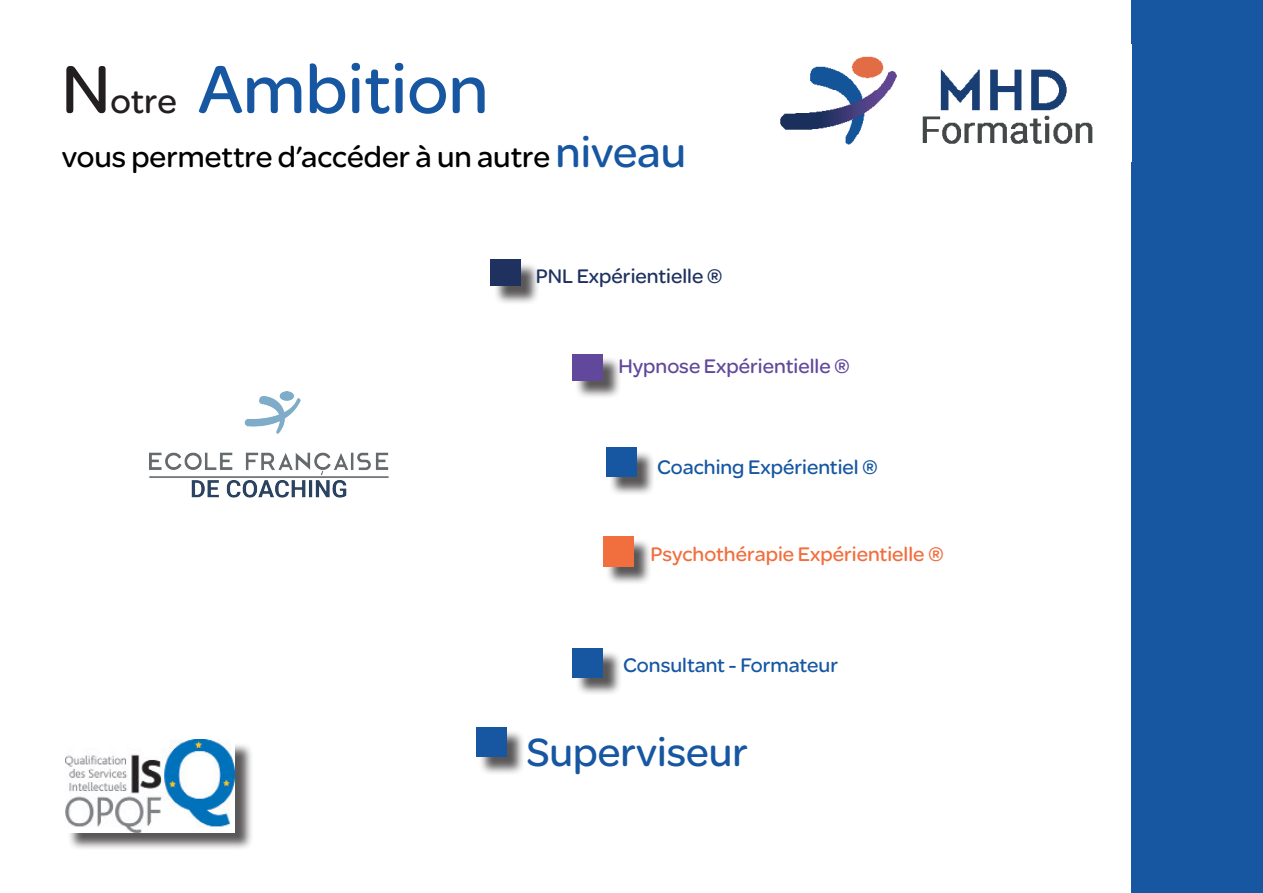
<style>
.page{position:relative;width:1263px;height:893px;background:#fff}
.page>*{position:absolute;margin:0;border:0;box-sizing:border-box;transform-origin:0 0}
.t1{font:72px "SE Optimist";color:#1757a2}
.t2{font:42px "SE Optimist";color:#1757a2}
.t3{font:31.05px "SE Optimist";color:#000001}
.t4{font:21px "SE Optimist";color:#1757a2}
.t5{font:21px "SE Optimist";color:#f16e3e}
.t6{font:21px "SE Optimist";color:#62489c}
.t7{font:21px "SE Optimist";color:#1e315f}
.s1{color:#231f20}
.s2{font-size:36px;color:#231f20}
.s3{font-size:45px;color:#1757a2}
</style>
<div class="page">
<div style="left:1131px;top:0;width:132px;height:893px;background:#1757a2"></div>
<div style="left:67px;top:742px;width:186px;height:109px;background:#231f20;opacity:.75"></div>
<img style="left:65px;top:740px;width:169px;height:92px">
<div style="left:493px;top:262px;width:47px;height:43px;background:#231f20;opacity:.75"></div>
<div style="left:491px;top:259px;width:30px;height:27px;background:#1e315f"></div>
<div style="left:608px;top:450px;width:47px;height:46px;background:#231f20;opacity:.75"></div>
<div style="left:606px;top:448px;width:31px;height:29px;background:#1757a2"></div>
<div style="left:575px;top:650px;width:47px;height:46px;background:#231f20;opacity:.75"></div>
<div style="left:573px;top:648px;width:30px;height:29px;background:#1757a2"></div>
<div style="left:478px;top:729px;width:47px;height:46px;background:#231f20;opacity:.75"></div>
<div style="left:476px;top:727px;width:31px;height:30px;background:#1757a2"></div>
<div style="left:605px;top:538px;width:47px;height:47px;background:#231f20;opacity:.75"></div>
<div style="left:603px;top:536px;width:30px;height:30px;background:#f16e3e"></div>
<div style="left:575px;top:356px;width:46px;height:43px;background:#231f20;opacity:.75"></div>
<div style="left:573px;top:354px;width:30px;height:27px;background:#62489c"></div>
<img style="left:780px;top:56px;width:313px;height:89px">
<img style="left:150px;top:392px;width:239px;height:106px">
<h1 class="t1" style="left:61px;top:39px;width:429px"><span class="s1">N</span><span class="s2">otre</span> Ambition</h1>
<h3 class="t3" style="left:62px;top:135px;width:626px">vous permettre d’accéder à un autre <span class="s3">niveau</span></h3>
<p class="t7" style="left:536px;top:261px;width:189px">PNL Expérientielle ®</p>
<p class="t6" style="left:619px;top:352px;width:233px">Hypnose Expérientielle ®</p>
<p class="t4" style="left:657px;top:453px;width:223px">Coaching Expérientiel ®</p>
<p class="t5" style="left:650px;top:540px;width:295px">Psychothérapie Expérientielle ®</p>
<p class="t4" style="left:623px;top:650px;width:217px">Consultant - Formateur</p>
<h2 class="t2" style="left:526px;top:723px;width:223px">Superviseur</h2>
</div>
